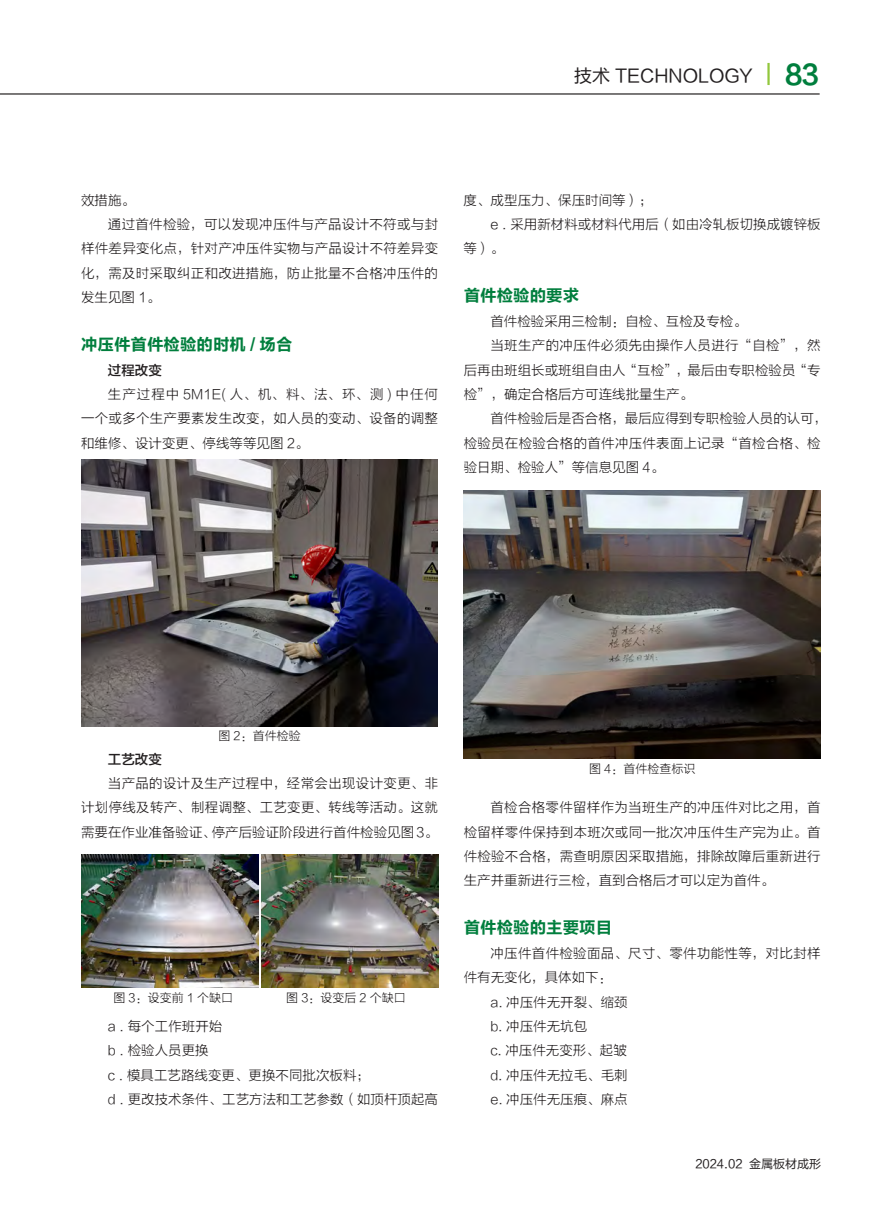
<style>
.page{position:relative;width:893px;height:1212px;background:#fff}
.page>*{position:absolute;margin:0;border:0;box-sizing:border-box;transform-origin:0 0}
.t1{font:18px "FZLTHK GBK1 0";color:#231f20}
.b-一标{font:16.5px "FZLTCHJW GB1 0";color:#007e3d}
.mfc内文_细黑{font:13.5px/24.3px "FZLTXHK";color:#231f20;text-align:justify}
.mfc内文_细黑-2{font:13.5px/24.3px "FZLTXHK";letter-spacing:.025em;color:#231f20}
.mfc内文_细黑-3{font:13.5px "FZLTZHK GBK1 0";color:#231f20}
.mfc图片说明{font:12px "FZLTXHK";color:#231f20}
.t2{font:12px "FZLTHK GBK1 0";color:#231f20}
.s1{font-family:"FZLTCHJW GB1 0";font-size:27px;color:#007e3d}
</style>
<div class="page">
<hr style="left:0;top:93px;width:820px;height:2px;background:#231f20">
<hr style="left:767px;top:63px;width:3px;height:22px;background:#92c73d">
<img style="left:81px;top:459px;width:356px;height:267px">
<img style="left:81px;top:854px;width:177px;height:133px">
<img style="left:261px;top:854px;width:177px;height:133px">
<img style="left:464px;top:490px;width:357px;height:268px">
<h1 class="t1" style="left:574px;top:66px;width:246px">技术 TECHNOLOGY <span class="s1">83</span></h1>
<p class="mfc内文_细黑" style="left:81px;top:188px;width:55px">效措施。</p>
<p class="mfc内文_细黑" style="left:81px;top:212px;width:359px;text-indent:27px">通过首件检验，可以发现冲压件与产品设计不符或与封样件差异变化点，针对产冲压件实物与产品设计不符差异变化，需及时采取纠正和改进措施，防止批量不合格冲压件的发生见图 1。</p>
<p class="b-一标" style="left:81px;top:335px;width:213px">冲压件首件检验的时机 / 场合</p>
<p class="mfc内文_细黑-3" style="left:108px;top:363px;width:55px">过程改变</p>
<p class="mfc内文_细黑" style="left:81px;top:382px;width:359px;text-indent:27px">生产过程中 5M1E( 人、机、料、法、环、测 ) 中任何一个或多个生产要素发生改变，如人员的变动、设备的调整和维修、设计变更、停线等等见图 2。</p>
<p class="mfc内文_细黑" style="left:464px;top:188px;width:190px">度、成型压力、保压时间等）；</p>
<p class="mfc内文_细黑" style="left:464px;top:212px;width:359px;text-indent:27px">e . 采用新材料或材料代用后（如由冷轧板切换成镀锌板等）。</p>
<p class="b-一标" style="left:464px;top:287px;width:117px">首件检验的要求</p>
<p class="mfc内文_细黑" style="left:490px;top:310px;width:258px">首件检验采用三检制：自检、互检及专检。</p>
<p class="mfc内文_细黑" style="left:464px;top:334px;width:359px;text-indent:27px">当班生产的冲压件必须先由操作人员进行“自检”，然后再由班组长或班组自由人“互检”，最后由专职检验员“专检”，确定合格后方可连线批量生产。</p>
<p class="mfc内文_细黑" style="left:464px;top:407px;width:365px;text-align:left;text-indent:27px">首件检验后是否合格，最后应得到专职检验人员的认可，检验员在检验合格的首件冲压件表面上记录“首检合格、检验日期、检验人”等信息见图 4。</p>
<p class="mfc图片说明" style="left:219px;top:729px;width:84px">图 2：首件检验</p>
<p class="mfc内文_细黑-3" style="left:108px;top:751px;width:55px">工艺改变</p>
<p class="mfc内文_细黑" style="left:81px;top:771px;width:359px;text-indent:27px">当产品的设计及生产过程中，经常会出现设计变更、非计划停线及转产、制程调整、工艺变更、转线等活动。这就需要在作业准备验证、停产后验证阶段进行首件检验见图 3。</p>
<p class="mfc图片说明" style="left:114px;top:991px;width:121px">图 3：设变前 1 个缺口</p>
<p class="mfc图片说明" style="left:286px;top:991px;width:121px">图 3：设变后 2 个缺口</p>
<p class="mfc内文_细黑" style="left:108px;top:1014px;width:116px">a . 每个工作班开始</p>
<p class="mfc内文_细黑" style="left:108px;top:1039px;width:102px">b . 检验人员更换</p>
<p class="mfc内文_细黑" style="left:108px;top:1063px;width:264px">c . 模具工艺路线变更、更换不同批次板料；</p>
<p class="mfc内文_细黑" style="left:108px;top:1087px;width:332px">d . 更改技术条件、工艺方法和工艺参数（如顶杆顶起高</p>
<p class="mfc图片说明" style="left:589px;top:762px;width:108px">图 4：首件检查标识</p>
<p class="mfc内文_细黑" style="left:464px;top:796px;width:359px;text-indent:27px">首检合格零件留样作为当班生产的冲压件对比之用，首检留样零件保持到本班次或同一批次冲压件生产完为止。首件检验不合格，需查明原因采取措施，排除故障后重新进行生产并重新进行三检，直到合格后才可以定为首件。</p>
<p class="b-一标" style="left:464px;top:918px;width:150px">首件检验的主要项目</p>
<p class="mfc内文_细黑-2" style="left:464px;top:941px;width:358px;text-indent:27px">冲压件首件检验面品、尺寸、零件功能性等，对比封样件有无变化，具体如下：</p>
<p class="mfc内文_细黑" style="left:490px;top:990px;width:139px">a. 冲压件无开裂、缩颈</p>
<p class="mfc内文_细黑" style="left:490px;top:1014px;width:98px">b. 冲压件无坑包</p>
<p class="mfc内文_细黑" style="left:490px;top:1039px;width:138px">c. 冲压件无变形、起皱</p>
<p class="mfc内文_细黑" style="left:490px;top:1063px;width:139px">d. 冲压件无拉毛、毛刺</p>
<p class="mfc内文_细黑" style="left:490px;top:1087px;width:139px">e. 冲压件无压痕、麻点</p>
<p class="t2" style="left:695px;top:1157px;width:127px">2024.02 金属板材成形</p>
</div>
